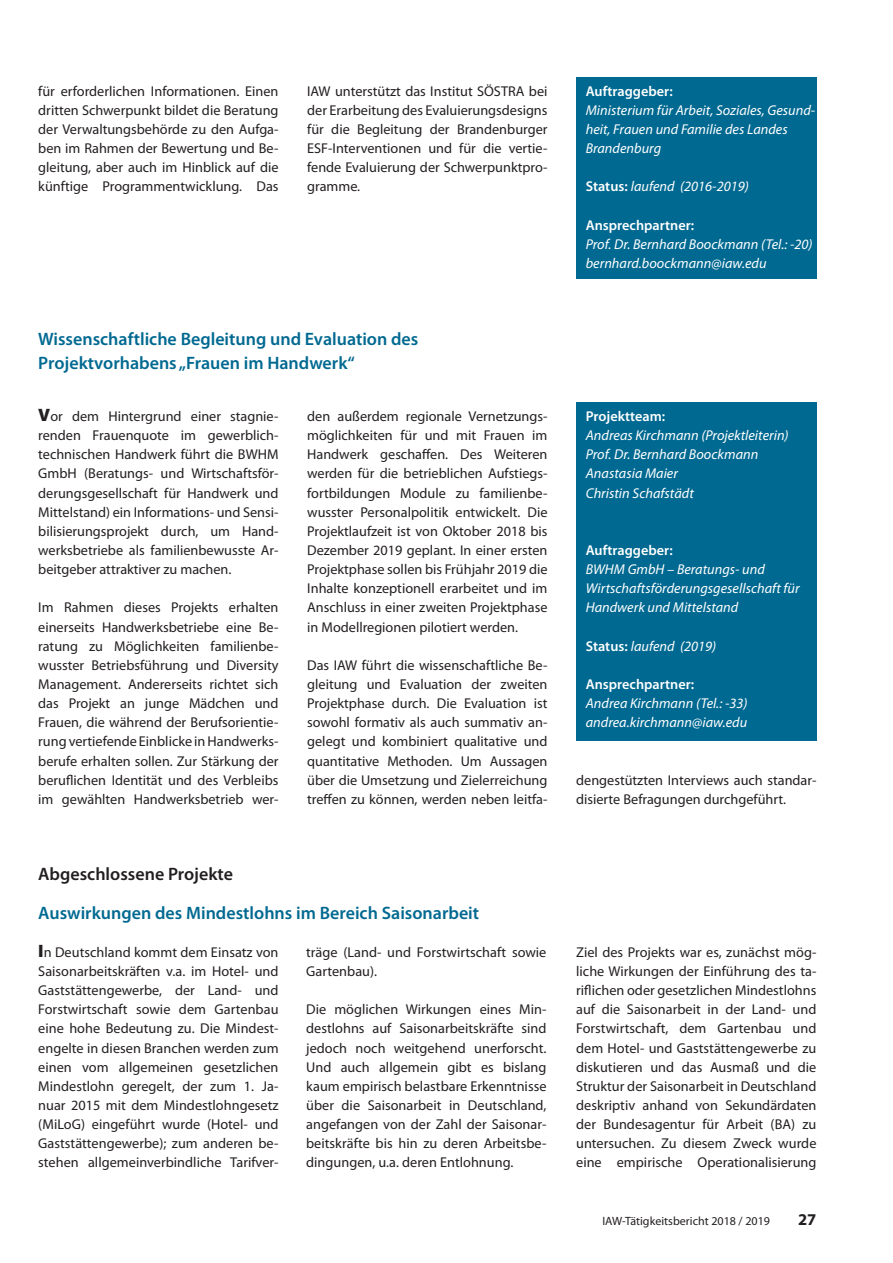
<style>
.page{position:relative;width:893px;height:1263px;background:#fff}
.page>*{position:absolute;margin:0;border:0;box-sizing:border-box;transform-origin:0 0}
.t1{font:600 18px/24.3px "Myriad Pro";color:#006991}
.t2{font:600 18px "Myriad Pro";color:#231f20}
.t3{font:700 16.5px "Myriad Pro";color:#231f20}
.t4{font:14.25px/19.2px "Myriad Pro";color:#231f20;text-align:justify}
.t5{font:italic 14.25px/19.2px "Myriad Pro";color:#fff}
.t6{font:600 14.25px "Myriad Pro";color:#fff}
.t7{font:12px "Myriad Pro";color:#231f20}
.s1{font-weight:600;font-style:normal}
.s2{font-weight:900;font-size:18px}
</style>
<div class="page">
<div style="left:576px;top:77px;width:240px;height:202px;background:#006991"></div>
<div style="left:576px;top:402px;width:240px;height:339px;background:#006991"></div>
<p class="t4" style="left:38px;top:81px;width:242px">für erforderlichen Informationen. Einen dritten Schwerpunkt bildet die Beratung der Verwaltungsbehörde zu den Aufga&shy;ben im Rahmen der Bewertung und Be&shy;gleitung, aber auch im Hinblick auf die künftige Programmentwicklung. Das</p>
<p class="t4" style="left:307px;top:81px;width:242px">IAW unterstützt das Institut SÖSTRA bei der Erarbeitung des Evaluierungsdesigns für die Begleitung der Brandenburger ESF-Interventionen und für die vertie&shy;fende Evaluierung der Schwerpunktpro&shy;gramme.</p>
<p class="t6" style="left:586px;top:82px;width:89px">Auftraggeber:</p>
<p class="t5" style="left:586px;top:100px;width:231px">Ministerium für Arbeit, Soziales, Gesund&shy;heit, Frauen und Familie des Landes<br>Brandenburg</p>
<p class="t5" style="left:586px;top:177px;width:165px"><span class="s1">Status:</span> laufend (2016-2019)</p>
<p class="t6" style="left:586px;top:216px;width:110px">Ansprechpartner:</p>
<p class="t5" style="left:586px;top:234px;width:228px">Prof. Dr. Bernhard Boockmann (Tel.: -20) bernhard.boockmann@iaw.edu</p>
<p class="t1" style="left:38px;top:326px;width:382px">Wissenschaftliche Begleitung und Evaluation des<br>Projektvorhabens „Frauen im Handwerk“</p>
<p class="t4" style="left:38px;top:406px;width:242px"><span class="s2">V</span>or dem Hintergrund einer stagnie&shy;renden Frauenquote im gewerblich&shy;technischen Handwerk führt die BWHM GmbH (Beratungs- und Wirtschaftsför&shy;derungsgesellschaft für Handwerk und Mittelstand) ein Informations- und Sensi&shy;bilisierungsprojekt durch, um Hand&shy;werksbetriebe als familienbewusste Ar&shy;beitgeber attraktiver zu machen.</p>
<p class="t4" style="left:38px;top:598px;width:242px">Im Rahmen dieses Projekts erhalten einerseits Handwerksbetriebe eine Be&shy;ratung zu Möglichkeiten familienbe&shy;wusster Betriebsführung und Diversity Management. Andererseits richtet sich das Projekt an junge Mädchen und Frauen, die während der Berufsorientie&shy;rung vertiefende Einblicke in Handwerks&shy;berufe erhalten sollen. Zur Stärkung der beruflichen Identität und des Verbleibs im gewählten Handwerksbetrieb wer-</p>
<p class="t4" style="left:307px;top:406px;width:242px">den außerdem regionale Vernetzungs&shy;möglichkeiten für und mit Frauen im Handwerk geschaffen. Des Weiteren werden für die betrieblichen Aufstiegs&shy;fortbildungen Module zu familienbe&shy;wusster Personalpolitik entwickelt. Die Projektlaufzeit ist von Oktober 2018 bis Dezember 2019 geplant. In einer ersten Projektphase sollen bis Frühjahr 2019 die Inhalte konzeptionell erarbeitet und im Anschluss in einer zweiten Projektphase in Modellregionen pilotiert werden.</p>
<p class="t4" style="left:307px;top:655px;width:242px">Das IAW führt die wissenschaftliche Be&shy;gleitung und Evaluation der zweiten Projektphase durch. Die Evaluation ist sowohl formativ als auch summativ an&shy;gelegt und kombiniert qualitative und quantitative Methoden. Um Aussagen über die Umsetzung und Zielerreichung treffen zu können, werden neben leitfa-</p>
<p class="t2" style="left:38px;top:863px;width:196px">Abgeschlossene Projekte</p>
<p class="t1" style="left:38px;top:901px;width:442px">Auswirkungen des Mindestlohns im Bereich Saisonarbeit</p>
<p class="t4" style="left:38px;top:942px;width:242px"><span class="s2">I</span>n Deutschland kommt dem Einsatz von Saisonarbeitskräften v.a. im Hotel- und Gaststättengewerbe, der Land- und Forstwirtschaft sowie dem Gartenbau eine hohe Bedeutung zu. Die Mindest&shy;engelte in diesen Branchen werden zum einen vom allgemeinen gesetzlichen Mindestlohn geregelt, der zum 1. Ja&shy;nuar 2015 mit dem Mindestlohngesetz (MiLoG) eingeführt wurde (Hotel- und Gaststättengewerbe); zum anderen be&shy;stehen allgemeinverbindliche Tarifver-</p>
<p class="t4" style="left:306px;top:942px;width:242px">träge (Land- und Forstwirtschaft sowie<br>Gartenbau).</p>
<p class="t4" style="left:306px;top:1000px;width:242px">Die möglichen Wirkungen eines Min&shy;destlohns auf Saisonarbeitskräfte sind jedoch noch weitgehend unerforscht.<br>Und auch allgemein gibt es bislang kaum empirisch belastbare Erkenntnisse über die Saisonarbeit in Deutschland, angefangen von der Zahl der Saisonar&shy;beitskräfte bis hin zu deren Arbeitsbe&shy;dingungen, u.a. deren Entlohnung.</p>
<p class="t6" style="left:586px;top:407px;width:81px">Projektteam:</p>
<p class="t5" style="left:586px;top:425px;width:204px">Andreas Kirchmann (Projektleiterin)<br>Prof. Dr. Bernhard Boockmann<br>Anastasia Maier<br>Christin Schafstädt</p>
<p class="t6" style="left:586px;top:541px;width:89px">Auftraggeber:</p>
<p class="t5" style="left:586px;top:559px;width:215px">BWHM GmbH – Beratungs- und<br>Wirtschaftsförderungsgesellschaft für<br>Handwerk und Mittelstand</p>
<p class="t5" style="left:586px;top:636px;width:132px"><span class="s1">Status:</span> laufend (2019)</p>
<p class="t6" style="left:586px;top:675px;width:110px">Ansprechpartner:</p>
<p class="t5" style="left:586px;top:693px;width:163px">Andrea Kirchmann (Tel.: -33) andrea.kirchmann@iaw.edu</p>
<p class="t4" style="left:576px;top:770px;width:242px">dengestützten Interviews auch standar&shy;disierte Befragungen durchgeführt.</p>
<p class="t4" style="left:576px;top:942px;width:242px">Ziel des Projekts war es, zunächst mög&shy;liche Wirkungen der Einführung des ta&shy;riflichen oder gesetzlichen Mindestlohns auf die Saisonarbeit in der Land- und Forstwirtschaft, dem Gartenbau und dem Hotel- und Gaststättengewerbe zu diskutieren und das Ausmaß und die Struktur der Saisonarbeit in Deutschland deskriptiv anhand von Sekundärdaten der Bundesagentur für Arbeit (BA) zu untersuchen. Zu diesem Zweck wurde eine empirische Operationalisierung</p>
<p class="t7" style="left:602px;top:1213px;width:169px">IAW-Tätigkeitsbericht 2018 / 2019</p>
<p class="t3" style="left:798px;top:1208px;width:20px">27</p>
</div>
